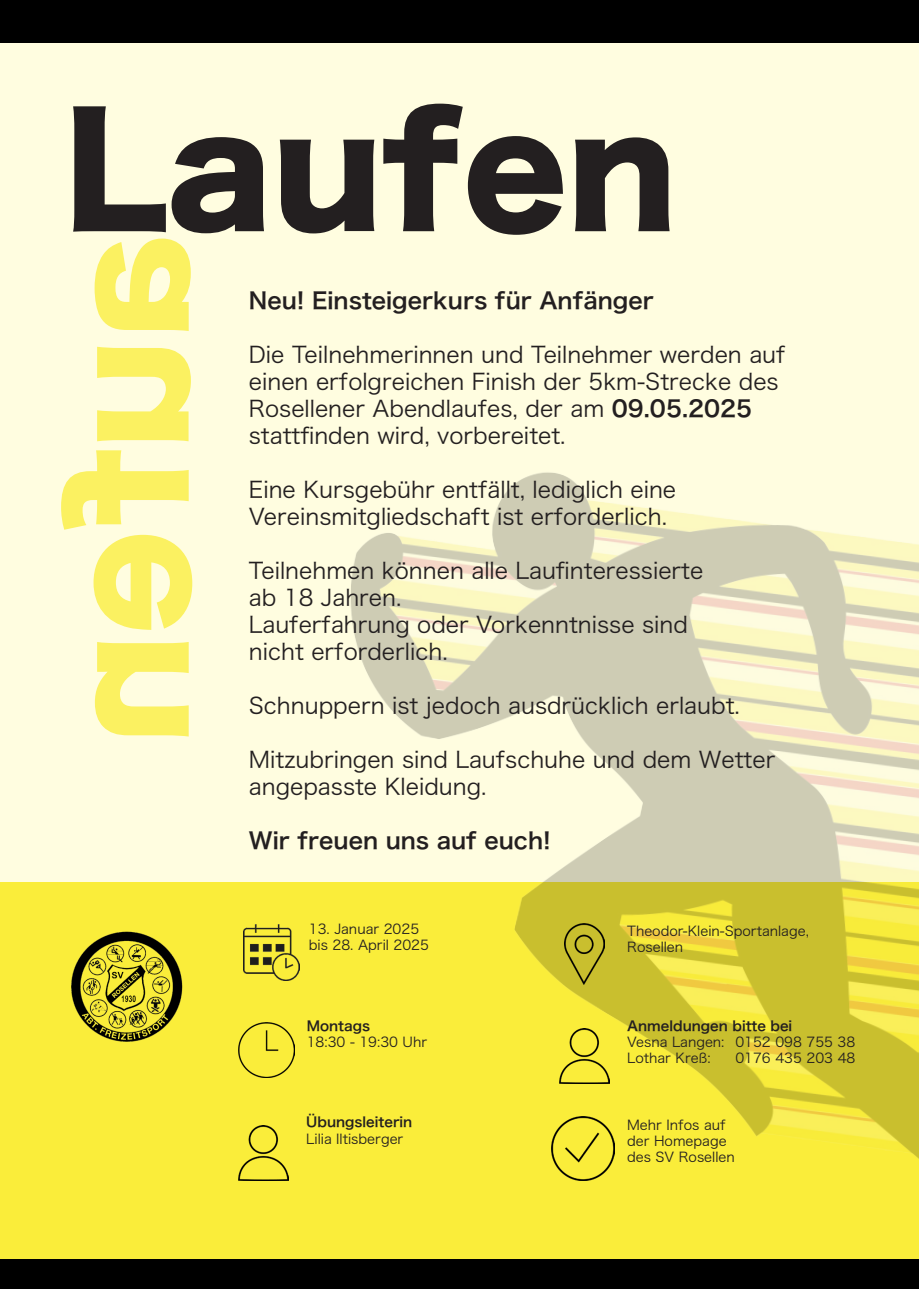
<style>
.page{position:relative;width:919px;height:1289px;background:#fff}
.page>*{position:absolute;margin:0;border:0;box-sizing:border-box;transform-origin:0 0}
.t1{font:150px "Hiragino Sans W8";color:#231f20}
.t2{font:22.5px "Hiragino Sans W3";color:#231f20}
.t3{font:22.5px "Hiragino Sans W6";color:#231f20}
.t4{font:13.5px "Hiragino Sans W3";color:#231f20}
.t5{font:13.5px "Hiragino Sans W6";color:#231f20}
.s1{font-family:"Hiragino Sans W6"}
</style>
<div class="page">
<div style="left:0;top:32px;width:918px;height:986px;background:#fffde0"></div>
<div style="left:0;top:1246px;width:918px;height:42px;background:#000"></div>
<div style="left:0;top:0;width:918px;height:43px;background:#000"></div>
<div style="left:0;top:882px;width:918px;height:377px;background:#faed3a"></div>
<img style="left:254px;top:472px;width:664px;height:709px">
<img style="left:71px;top:931px;width:112px;height:111px">
<img style="left:239px;top:1022px;width:55px;height:55px">
<img style="left:243px;top:924px;width:56px;height:56px">
<img style="left:564px;top:923px;width:40px;height:61px">
<img style="left:239px;top:1125px;width:49px;height:55px">
<img style="left:559px;top:1028px;width:50px;height:55px">
<img style="left:552px;top:1116px;width:62px;height:64px">
<p class="t1" style="left:64px;top:87px;width:615px">Laufen</p>
<p class="t3" style="left:249px;top:280px;width:406px">Neu! Einsteigerkurs für Anfänger</p>
<p class="t2" style="left:249px;top:334px;width:538px">Die Teilnehmerinnen und Teilnehmer werden auf</p>
<p class="t2" style="left:249px;top:361px;width:531px">einen erfolgreichen Finish der 5km-Strecke des</p>
<p class="t2" style="left:249px;top:388px;width:505px">Rosellener Abendlaufes, der am <span class="s1">09.05.2025</span></p>
<p class="t2" style="left:249px;top:415px;width:318px">stattfinden wird, vorbereitet.</p>
<p class="t2" style="left:249px;top:469px;width:429px">Eine Kursgebühr entfällt, lediglich eine</p>
<p class="t2" style="left:249px;top:496px;width:420px">Vereinsmitgliedschaft ist erforderlich.</p>
<p class="t2" style="left:249px;top:550px;width:456px">Teilnehmen können alle Laufinteressierte</p>
<p class="t2" style="left:249px;top:577px;width:154px">ab 18 Jahren.</p>
<p class="t2" style="left:249px;top:604px;width:440px">Lauferfahrung oder Vorkenntnisse sind</p>
<p class="t2" style="left:249px;top:631px;width:200px">nicht erforderlich.</p>
<p class="t2" style="left:249px;top:685px;width:492px">Schnuppern ist jedoch ausdrücklich erlaubt.</p>
<p class="t2" style="left:249px;top:739px;width:528px">Mitzubringen sind Laufschuhe und dem Wetter</p>
<p class="t2" style="left:249px;top:766px;width:239px">angepasste Kleidung.</p>
<p class="t3" style="left:249px;top:820px;width:303px">Wir freuen uns auf euch!</p>
<p class="t4" style="left:309px;top:916px;width:112px">13. Januar 2025</p>
<p class="t4" style="left:309px;top:932px;width:122px">bis 28. April 2025</p>
<p class="t5" style="left:307px;top:1013px;width:65px">Montags</p>
<p class="t4" style="left:307px;top:1029px;width:122px">18:30 - 19:30 Uhr</p>
<p class="t5" style="left:306px;top:1109px;width:108px">Übungsleiterin</p>
<p class="t4" style="left:306px;top:1126px;width:99px">Lilia Iltisberger</p>
<p class="t4" style="left:627px;top:918px;width:183px">Theodor-Klein-Sportanlage,</p>
<p class="t4" style="left:627px;top:934px;width:57px">Rosellen</p>
<p class="t5" style="left:627px;top:1013px;width:166px">Anmeldungen bitte bei</p>
<p class="t4" style="left:627px;top:1029px;width:229px">Vesna Langen: 0152 098 755 38</p>
<p class="t4" style="left:627px;top:1045px;width:85px">Lothar Kreß:</p>
<p class="t4" style="left:735px;top:1045px;width:122px">0176 435 203 48</p>
<p class="t4" style="left:627px;top:1112px;width:100px">Mehr Infos auf</p>
<p class="t4" style="left:627px;top:1129px;width:101px">der Homepage</p>
<p class="t4" style="left:627px;top:1145px;width:109px">des SV Rosellen</p>
</div>
